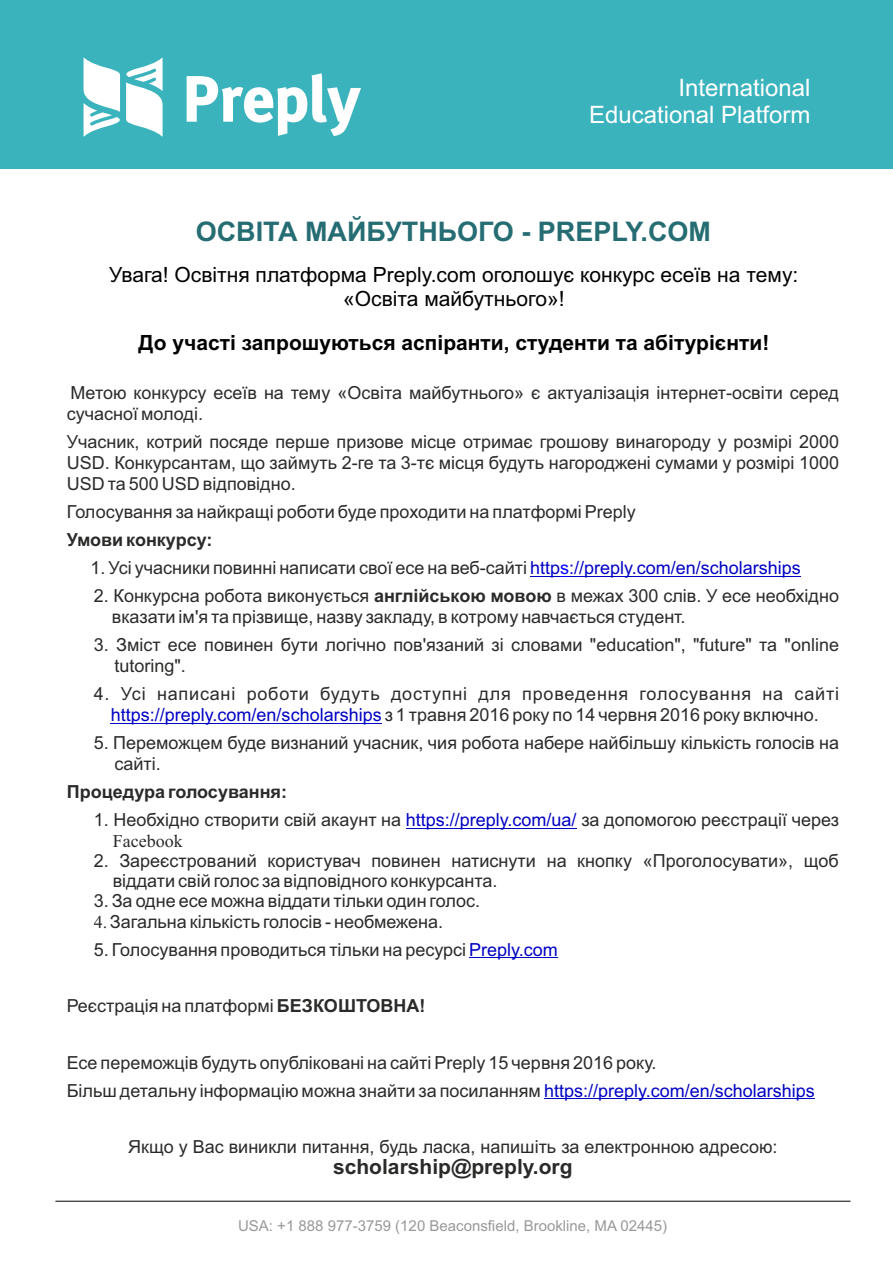
<style>
.page{position:relative;width:893px;height:1263px;background:#fff}
.page>*{position:absolute;margin:0;border:0;box-sizing:border-box;transform-origin:0 0}
.t1{font:700 27px "Arial";color:#256d73}
.t2{font:24px/26.8px "Arial";color:#fff;text-align:right}
.t3{font:21px/23.4px "Arial";color:#000;text-align:center}
.t4{font:700 21px "Arial";color:#000}
.t5{font:700 21px "Arial";color:#2b2a29}
.t6{font:18px/20.7px "Arial";color:#2b2a29}
.t7{font:700 18px "Arial";color:#2b2a29}
.t8{font:18px "Times New Roman";color:#2b2a29}
.t9{font:15px "Arial";color:#999}
.s1{color:#0000c4}
.s2{color:#00f}
.s3{font-weight:700}
.s4{font-family:"Times New Roman"}
</style>
<div class="page">
<div style="left:0;top:0;width:893px;height:169px;background:#3bb3bd"></div>
<svg style="left:187px;top:73px;width:174px;height:63px"></svg>
<svg style="left:126px;top:58px;width:37px;height:79px"></svg>
<svg style="left:84px;top:58px;width:36px;height:79px"></svg>
<hr style="left:55px;top:1201px;width:795px;height:1px;background:#000">
<hr style="left:530px;top:576px;width:30px;height:1px;background:#0000c4">
<svg style="left:560px;top:576px;width:14px;height:1px"></svg>
<hr style="left:574px;top:576px;width:227px;height:1px;background:#0000c4">
<hr style="left:111px;top:723px;width:30px;height:1px;background:#0000c4">
<hr style="left:150px;top:723px;width:232px;height:1px;background:#0000c4">
<hr style="left:406px;top:828px;width:171px;height:1px;background:#0000c4">
<hr style="left:469px;top:957px;width:89px;height:1px;background:#0000c4">
<hr style="left:544px;top:1098px;width:30px;height:1px;background:#0000c4">
<hr style="left:583px;top:1098px;width:232px;height:1px;background:#0000c4">
<h2 class="t2" style="left:589px;top:76px;width:223px">International<br>Educational Platform</h2>
<h1 class="t1" style="left:196px;top:221px;width:517px">ОСВІТА МАЙБУТНЬОГО - PREPLY.COM</h1>
<p class="t3" style="left:109px;top:265px;width:691px">Увага! Освітня платформа Preply.com оголошує конкурс есеїв на тему: «Освіта майбутнього»!</p>
<p class="t4" style="left:139px;top:335px;width:632px">До участі запрошуються аспіранти, студенти та абітурієнти!</p>
<p class="t6" style="left:67px;top:384px;width:774px">Метою конкурсу есеїв на тему «Освіта майбутнього» є актуалізація інтернет-освіти серед сучасної молоді.</p>
<p class="t6" style="left:67px;top:433px;width:774px;text-align:justify">Учасник, котрий посяде перше призове місце отримає грошову винагороду у розмірі 2000<br>USD. Конкурсантам, що займуть 2-ге та 3-тє місця будуть нагороджені сумами у розмірі 1000<br>USD та 500 USD відповідно.</p>
<p class="t6" style="left:67px;top:503px;width:571px">Голосування за найкращі роботи буде проходити на платформі Preply</p>
<p class="t7" style="left:67px;top:533px;width:147px">Умови конкурсу:</p>
<p class="t6" style="left:91px;top:559px;width:712px">1. Усі учасники повинні написати свої есе на веб-сайті <span class="s1">http</span><span class="s2">s</span><span class="s1">://preply.com/en/scholarships</span></p>
<p class="t6" style="left:112px;top:587px;width:729px;text-indent:-18px">2. Конкурсна робота виконується <span class="s3">англійською мовою</span> в межах 300 слів. У есе необхідно вказати ім'я та прізвище, назву закладу, в котрому навчається студент.</p>
<p class="t6" style="left:115px;top:636px;width:726px;text-indent:-21px">3. Зміст есе повинен бути логічно пов'язаний зі словами "education", "future" та "online tutoring".</p>
<p class="t6" style="left:94px;top:685px;width:747px;text-align:center">4. Усі написані роботи будуть доступні для проведення голосування на сайті <span class="s1">https://preply.com/en/scholarships</span> з 1 травня 2016 року по 14 червня 2016 року включно.</p>
<p class="t6" style="left:114px;top:734px;width:726px;text-indent:-21px">5. Переможцем буде визнаний учасник, чия робота набере найбільшу кількість голосів на сайті.</p>
<p class="t7" style="left:67px;top:785px;width:222px">Процедура голосування:</p>
<p class="t6" style="left:94px;top:811px;width:747px">1. Необхідно створити свій акаунт на <span class="s1">https://preply.com/ua/</span> за допомогою реєстрації через</p>
<p class="t8" style="left:113px;top:834px;width:71px">Facebook</p>
<p class="t6" style="left:113px;top:852px;width:728px;line-height:20.1px;text-indent:-19px">2. Зареєстрований користувач повинен натиснути на кнопку «Проголосувати», щоб віддати свій голос за відповідного конкурсанта.</p>
<p class="t6" style="left:94px;top:892px;width:388px">3. За одне есе можна віддати тільки один голос.</p>
<p class="t6" style="left:94px;top:912px;width:351px"><span class="s4">4.</span> Загальна кількість голосів - необмежена.</p>
<p class="t6" style="left:94px;top:941px;width:466px">5. Голосування проводиться тільки на ресурсі <span class="s1">Preply.com</span></p>
<p class="t6" style="left:67px;top:997px;width:360px">Реєстрація на платформі <span class="s3">БЕЗКОШТОВНА!</span></p>
<p class="t6" style="left:67px;top:1050px;width:749px;line-height:28.2px">Есе переможців будуть опубліковані на сайті Preply 15 червня 2016 року.<br>Більш детальну інформацію можна знайти за посиланням <span class="s1">https://preply.com/en/scholarships</span></p>
<p class="t6" style="left:128px;top:1138px;width:651px">Якщо у Вас виникли питання, будь ласка, напишіть за електронною адресою:</p>
<p class="t5" style="left:333px;top:1158px;width:241px">scholarship@preply.org</p>
<p class="t9" style="left:238px;top:1220px;width:431px">USA: +1 888 977-3759 (120 Beaconsfield, Brookline, MA 02445)</p>
</div>
